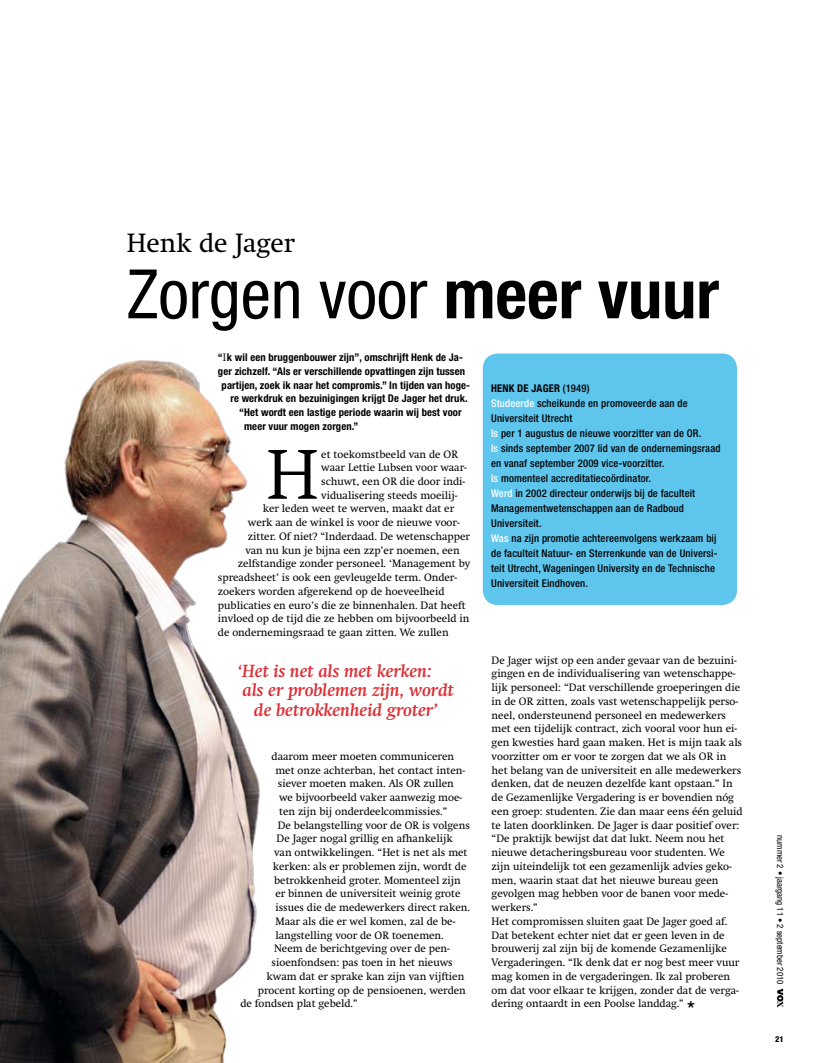
<style>
.page{position:relative;width:815px;height:1063px;background:#fff}
.page>*{position:absolute;margin:0;border:0;box-sizing:border-box;transform-origin:0 0}
.t1{font:300 69.25px "Swift";color:#000}
.t2{font:condensed 68.25px "Helvetica Neue";color:#000}
.t3{font:26.25px "Swift";color:#000}
.t4{font:italic 700 17.5px "Swift";color:#db2f36}
.t5{font:10.62px/13.8px "Swift";color:#000}
.t6{font:500 condensed 10.62px/15px "Helvetica Neue";letter-spacing:.015em;color:#000}
.t7{font:700 condensed 10.62px "Helvetica Neue";letter-spacing:.01em;color:#000}
.t8{font:condensed 8.75px "Helvetica Neue";color:#000}
.t9{font:800 condensed 8.12px "Helvetica Neue";color:#000}
.s1{font-weight:700}
.s2{font-family:"Swift";font-weight:300;font-stretch:normal}
.s3{color:#fff}
</style>
<div class="page">
<img style="left:0;top:360px;width:260px;height:703px">
<svg style="left:777px;top:989px;width:6px;height:19px"></svg>
<div style="left:483px;top:354px;width:254px;height:251px;background:#5ec5ed;border-radius:15px"></div>
<p class="t3" style="left:127px;top:228px;width:170px">Henk de Jager</p>
<p class="t2" style="left:127px;top:255px;width:594px">Zorgen voor <span class="s1">meer vuur</span></p>
<p class="t7" style="left:218px;top:351px;width:247px">“<span class="s2">I</span>k wil een bruggenbouwer zijn”, omschrijft Henk de Ja-</p>
<p class="t7" style="left:218px;top:365px;width:249px">ger zichzelf. “Als er verschillende opvattingen zijn tussen</p>
<p class="t7" style="left:222px;top:379px;width:250px">partijen, zoek ik naar het compromis.” In tijden van hoge-</p>
<p class="t7" style="left:230px;top:392px;width:239px">re werkdruk en bezuinigingen krijgt De Jager het druk.</p>
<p class="t7" style="left:239px;top:406px;width:224px">“Het wordt een lastige periode waarin wij best voor</p>
<p class="t7" style="left:244px;top:420px;width:116px">meer vuur mogen zorgen.”</p>
<p class="t1" style="left:267px;top:435px;width:53px">H</p>
<p class="t5" style="left:321px;top:447px;width:138px">et toekomstbeeld van de OR</p>
<p class="t5" style="left:321px;top:461px;width:147px">waar Lettie Lubsen voor waar-</p>
<p class="t5" style="left:321px;top:475px;width:145px">schuwt, een OR die door indi-</p>
<p class="t5" style="left:321px;top:488px;width:138px">vidualisering steeds moeilij-</p>
<p class="t5" style="left:263px;top:502px;width:193px">ker leden weet te werven, maakt dat er</p>
<p class="t5" style="left:248px;top:516px;width:213px">werk aan de winkel is voor de nieuwe voor-</p>
<p class="t5" style="left:248px;top:530px;width:224px">zitter. Of niet? “Inderdaad. De wetenschapper</p>
<p class="t5" style="left:245px;top:543px;width:216px">van nu kun je bijna een zzp’er noemen, een</p>
<p class="t5" style="left:238px;top:557px;width:234px">zelfstandige zonder personeel. ‘Management by</p>
<p class="t5" style="left:218px;top:571px;width:241px">spreadsheet’ is ook een gevleugelde term. Onder-</p>
<p class="t5" style="left:218px;top:585px;width:228px">zoekers worden afgerekend op de hoeveelheid</p>
<p class="t5" style="left:218px;top:598px;width:249px">publicaties en euro’s die ze binnenhalen. Dat heeft</p>
<p class="t5" style="left:218px;top:612px;width:253px">invloed op de tijd die ze hebben om bijvoorbeeld in</p>
<p class="t5" style="left:218px;top:626px;width:232px">de ondernemingsraad te gaan zitten. We zullen</p>
<p class="t4" style="left:237px;top:661px;width:196px">‘Het is net als met kerken:</p>
<p class="t4" style="left:243px;top:680px;width:213px">als er problemen zijn, wordt</p>
<p class="t4" style="left:254px;top:699px;width:185px">de betrokkenheid groter’</p>
<p class="t5" style="left:272px;top:750px;width:184px">daarom meer moeten communiceren</p>
<p class="t5" style="left:275px;top:763px;width:191px">met onze achterban, het contact inten-</p>
<p class="t5" style="left:278px;top:777px;width:178px">siever moeten maken. Als OR zullen</p>
<p class="t5" style="left:279px;top:791px;width:185px">we bijvoorbeeld vaker aanwezig moe-</p>
<p class="t5" style="left:279px;top:805px;width:170px">ten zijn bij onderdeelcommissies.”</p>
<p class="t5" style="left:278px;top:818px;width:193px">De belangstelling voor de OR is volgens</p>
<p class="t5" style="left:277px;top:832px;width:178px">De Jager nogal grillig en afhankelijk</p>
<p class="t5" style="left:274px;top:846px;width:195px">van ontwikkelingen. “Het is net als met</p>
<p class="t5" style="left:273px;top:860px;width:195px">kerken: als er problemen zijn, wordt de</p>
<p class="t5" style="left:274px;top:873px;width:188px">betrokkenheid groter. Momenteel zijn</p>
<p class="t5" style="left:275px;top:887px;width:187px">er binnen de universiteit weinig grote</p>
<p class="t5" style="left:275px;top:901px;width:196px">issues die de medewerkers direct raken.</p>
<p class="t5" style="left:275px;top:915px;width:181px">Maar als die er wel komen, zal de be-</p>
<p class="t5" style="left:275px;top:928px;width:170px">langstelling voor de OR toenemen.</p>
<p class="t5" style="left:274px;top:942px;width:177px">Neem de berichtgeving over de pen-</p>
<p class="t5" style="left:272px;top:956px;width:183px">sioenfondsen: pas toen in het nieuws</p>
<p class="t5" style="left:267px;top:970px;width:199px">kwam dat er sprake kan zijn van vijftien</p>
<p class="t5" style="left:258px;top:983px;width:210px">procent korting op de pensioenen, werden</p>
<p class="t5" style="left:240px;top:997px;width:119px">de fondsen plat gebeld.”</p>
<p class="t6" style="left:491px;top:380px;width:231px"><span class="s1">HENK DE JAGER</span> (1949)<br><span class="s3">Studeerde</span> scheikunde en promoveerde aan de Universiteit Utrecht<br><span class="s3">Is</span> per 1 augustus de nieuwe voorzitter van de OR.<br><span class="s3">Is</span> sinds september 2007 lid van de ondernemingsraad en vanaf september 2009 vice-voorzitter.<br><span class="s3">Is</span> momenteel accreditatiecoördinator.<br><span class="s3">Werd</span> in 2002 directeur onderwijs bij de faculteit Managementwetenschappen aan de Radboud Universiteit.<br><span class="s3">Was</span> na zijn promotie achtereenvolgens werkzaam bij de faculteit Natuur- en Sterrenkunde van de Universi&shy;teit Utrecht, Wageningen University en de Technische Universiteit Eindhoven.</p>
<p class="t5" style="left:492px;top:653px;width:253px">De Jager wijst op een ander gevaar van de bezuini&shy;gingen en de individualisering van wetenschappe&shy;lijk personeel: “Dat verschillende groeperingen die in de OR zitten, zoals vast wetenschappelijk perso&shy;neel, ondersteunend personeel en medewerkers met een tijdelijk contract, zich vooral voor hun ei&shy;gen kwesties hard gaan maken. Het is mijn taak als voorzitter om er voor te zorgen dat we als OR in het belang van de universiteit en alle medewerkers denken, dat de neuzen dezelfde kant opstaan.” In de Gezamenlijke Vergadering is er bovendien nóg een groep: studenten. Zie dan maar eens één geluid te laten doorklinken. De Jager is daar positief over: “De praktijk bewijst dat dat lukt. Neem nou het nieuwe detacheringsbureau voor studenten. We zijn uiteindelijk tot een gezamenlijk advies geko&shy;men, waarin staat dat het nieuwe bureau geen gevolgen mag hebben voor de banen voor mede&shy;werkers.”<br>Het compromissen sluiten gaat De Jager goed af.<br>Dat betekent echter niet dat er geen leven in de brouwerij zal zijn bij de komende Gezamenlijke Vergaderingen. “Ik denk dat er nog best meer vuur mag komen in de vergaderingen. Ik zal proberen om dat voor elkaar te krijgen, zonder dat de verga&shy;dering ontaardt in een Poolse landdag.” ➢</p>
<p class="t8" style="left:785px;top:835px;width:151px;rotate:90deg">nummer 2 • jaargang 11 • 2 september 2010</p>
<p class="t9" style="left:775px;top:1034px;width:10px">21</p>
</div>
